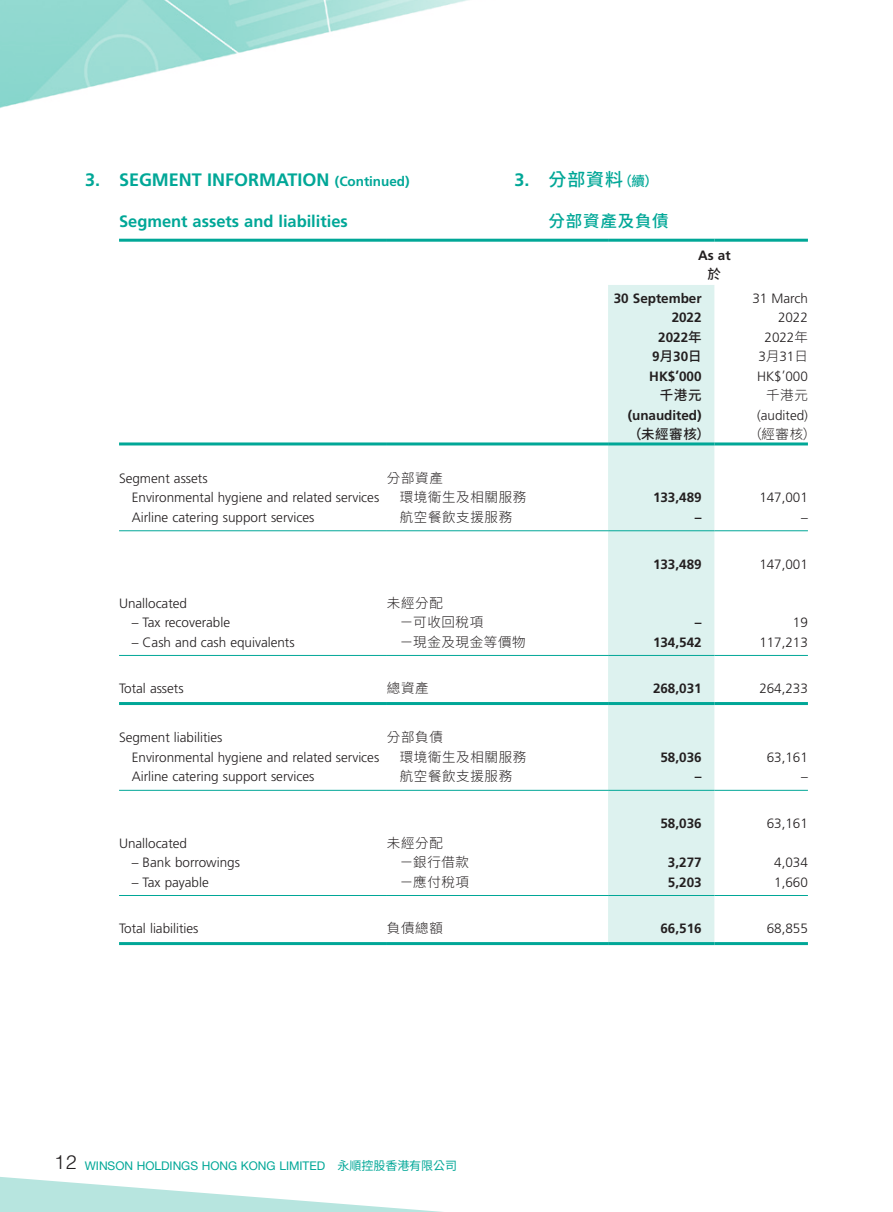
<style>
.page{position:relative;width:893px;height:1212px;background:#fff}
.page>*{position:absolute;margin:0;border:0;box-sizing:border-box;transform-origin:0 0}
.Heading_2{font:700 18px "Frutiger LT Std";color:#00a797}
.C_Heading_2{font:500 18px "Source Han Sans TC";color:#00a797}
.Heading_3{font:700 16.5px "Frutiger LT Std";color:#00a797}
.C_Heading_3{font:500 16.5px "Source Han Sans TC";letter-spacing:.05em;color:#00a797}
.Body_Text{font:300 13.5px "Frutiger LT Std";color:#231f20}
.Body_Text-2{font:700 13.5px "Frutiger LT Std";color:#231f20}
.Body_Text-3{font:300 13.5px "Source Han Sans TC";letter-spacing:.05em;color:#231f20}
.Body_Text-4{font:500 13.5px "Source Han Sans TC";letter-spacing:.05em;color:#231f20}
.t1{font:12px "Helvetica Neue LT Std";color:#00a797}
.s1{font-size:13.5px}
.s2{font-family:"Frutiger LT Std";font-weight:700}
.s3{font-family:"Source Han Sans TC";font-weight:500}
.s4{font-family:"Source Han Sans TC"}
.s5{font-family:"Helvetica LT Std";font-weight:300;font-size:19.5px;color:#231f20}
</style>
<div class="page">
<img style="left:0;top:0;width:808px;height:946px">
<svg style="left:0;top:1177px;width:443px;height:35px"></svg>
<div style="left:608px;top:285px;width:106px;height:657px;background:#ddf2ef"></div>
<hr style="left:119px;top:239px;width:268px;height:3px;background:#00a797">
<hr style="left:387px;top:239px;width:221px;height:3px;background:#00a797">
<hr style="left:608px;top:239px;width:106px;height:3px;background:#00a797">
<hr style="left:714px;top:239px;width:94px;height:3px;background:#00a797">
<hr style="left:119px;top:442px;width:268px;height:3px;background:#00a797">
<hr style="left:387px;top:442px;width:221px;height:3px;background:#00a797">
<hr style="left:608px;top:442px;width:106px;height:3px;background:#00a797">
<hr style="left:714px;top:442px;width:94px;height:3px;background:#00a797">
<hr style="left:119px;top:530px;width:268px;height:1px;background:#00a797">
<hr style="left:387px;top:530px;width:221px;height:1px;background:#00a797">
<hr style="left:608px;top:530px;width:106px;height:1px;background:#00a797">
<hr style="left:714px;top:530px;width:94px;height:1px;background:#00a797">
<hr style="left:119px;top:655px;width:268px;height:1px;background:#00a797">
<hr style="left:387px;top:655px;width:221px;height:1px;background:#00a797">
<hr style="left:608px;top:655px;width:106px;height:1px;background:#00a797">
<hr style="left:714px;top:655px;width:94px;height:1px;background:#00a797">
<hr style="left:119px;top:702px;width:268px;height:3px;background:#00a797">
<hr style="left:387px;top:702px;width:221px;height:3px;background:#00a797">
<hr style="left:608px;top:702px;width:106px;height:3px;background:#00a797">
<hr style="left:714px;top:702px;width:94px;height:3px;background:#00a797">
<hr style="left:119px;top:790px;width:268px;height:1px;background:#00a797">
<hr style="left:387px;top:790px;width:221px;height:1px;background:#00a797">
<hr style="left:608px;top:790px;width:106px;height:1px;background:#00a797">
<hr style="left:714px;top:790px;width:94px;height:1px;background:#00a797">
<hr style="left:119px;top:895px;width:268px;height:1px;background:#00a797">
<hr style="left:387px;top:895px;width:221px;height:1px;background:#00a797">
<hr style="left:608px;top:895px;width:106px;height:1px;background:#00a797">
<hr style="left:714px;top:895px;width:94px;height:1px;background:#00a797">
<hr style="left:119px;top:942px;width:268px;height:3px;background:#00a797">
<hr style="left:387px;top:942px;width:221px;height:3px;background:#00a797">
<hr style="left:608px;top:942px;width:106px;height:3px;background:#00a797">
<hr style="left:714px;top:942px;width:94px;height:3px;background:#00a797">
<p class="Heading_2" style="left:85px;top:169px;width:326px">3. SEGMENT INFORMATION <span class="s1">(Continued)</span></p>
<p class="Heading_3" style="left:119px;top:211px;width:230px">Segment assets and liabilities</p>
<p class="C_Heading_2" style="left:514px;top:169px;width:145px"><span class="s2">3.</span> 分部資料<span class="s1">（續）</span></p>
<p class="C_Heading_3" style="left:549px;top:211px;width:122px">分部資產及負債</p>
<p class="Body_Text-2" style="left:698px;top:247px;width:34px">As at</p>
<p class="Body_Text-4" style="left:708px;top:266px;width:15px">於</p>
<p class="Body_Text-2" style="left:614px;top:290px;width:89px">30 September</p>
<p class="Body_Text-2" style="left:672px;top:310px;width:31px">2022</p>
<p class="Body_Text-2" style="left:658px;top:329px;width:45px">2022<span class="s3">年</span></p>
<p class="Body_Text-2" style="left:652px;top:349px;width:51px">9<span class="s3">月</span>30<span class="s3">日</span></p>
<p class="Body_Text" style="left:752px;top:290px;width:57px">31 March</p>
<p class="Body_Text" style="left:778px;top:310px;width:31px">2022</p>
<p class="Body_Text" style="left:764px;top:329px;width:45px">2022<span class="s4">年</span></p>
<p class="Body_Text" style="left:758px;top:349px;width:51px">3<span class="s4">月</span>31<span class="s4">日</span></p>
<p class="Body_Text-2" style="left:649px;top:368px;width:54px">HK$’000</p>
<p class="Body_Text" style="left:757px;top:368px;width:52px">HK$’000</p>
<p class="Body_Text-4" style="left:660px;top:388px;width:43px">千港元</p>
<p class="Body_Text-3" style="left:766px;top:388px;width:43px">千港元</p>
<p class="Body_Text-2" style="left:628px;top:407px;width:75px">(unaudited)</p>
<p class="Body_Text" style="left:757px;top:407px;width:52px">(audited)</p>
<p class="Body_Text-4" style="left:628px;top:427px;width:83px">（未經審核）</p>
<p class="Body_Text-3" style="left:748px;top:427px;width:69px">（經審核）</p>
<p class="Body_Text" style="left:119px;top:470px;width:90px">Segment assets</p>
<p class="Body_Text-3" style="left:387px;top:470px;width:57px">分部資產</p>
<p class="Body_Text" style="left:132px;top:490px;width:249px">Environmental hygiene and related services</p>
<p class="Body_Text-3" style="left:400px;top:490px;width:128px">環境衛生及相關服務</p>
<p class="Body_Text-2" style="left:653px;top:490px;width:50px">133,489</p>
<p class="Body_Text" style="left:759px;top:490px;width:50px">147,001</p>
<p class="Body_Text" style="left:132px;top:509px;width:184px">Airline catering support services</p>
<p class="Body_Text-3" style="left:400px;top:509px;width:114px">航空餐飲支援服務</p>
<p class="Body_Text-2" style="left:695px;top:509px;width:8px">–</p>
<p class="Body_Text" style="left:801px;top:509px;width:8px">–</p>
<p class="Body_Text-2" style="left:653px;top:556px;width:50px">133,489</p>
<p class="Body_Text" style="left:759px;top:556px;width:50px">147,001</p>
<p class="Body_Text" style="left:119px;top:595px;width:69px">Unallocated</p>
<p class="Body_Text-3" style="left:387px;top:595px;width:57px">未經分配</p>
<p class="Body_Text" style="left:132px;top:615px;width:100px">– Tax recoverable</p>
<p class="Body_Text-3" style="left:400px;top:614px;width:85px">－可收回稅項</p>
<p class="Body_Text-2" style="left:695px;top:614px;width:8px">–</p>
<p class="Body_Text" style="left:793px;top:615px;width:16px">19</p>
<p class="Body_Text" style="left:132px;top:634px;width:164px">– Cash and cash equivalents</p>
<p class="Body_Text-3" style="left:400px;top:634px;width:128px">－現金及現金等價物</p>
<p class="Body_Text-2" style="left:653px;top:634px;width:50px">134,542</p>
<p class="Body_Text" style="left:759px;top:634px;width:50px">117,213</p>
<p class="Body_Text" style="left:119px;top:681px;width:66px">Total assets</p>
<p class="Body_Text-3" style="left:387px;top:681px;width:43px">總資產</p>
<p class="Body_Text-2" style="left:653px;top:680px;width:50px">268,031</p>
<p class="Body_Text" style="left:759px;top:681px;width:50px">264,233</p>
<p class="Body_Text" style="left:119px;top:730px;width:105px">Segment liabilities</p>
<p class="Body_Text-3" style="left:387px;top:730px;width:57px">分部負債</p>
<p class="Body_Text" style="left:132px;top:750px;width:249px">Environmental hygiene and related services</p>
<p class="Body_Text-3" style="left:400px;top:749px;width:128px">環境衛生及相關服務</p>
<p class="Body_Text-2" style="left:660px;top:749px;width:43px">58,036</p>
<p class="Body_Text" style="left:767px;top:750px;width:43px">63,161</p>
<p class="Body_Text" style="left:132px;top:769px;width:184px">Airline catering support services</p>
<p class="Body_Text-3" style="left:400px;top:769px;width:114px">航空餐飲支援服務</p>
<p class="Body_Text-2" style="left:695px;top:769px;width:8px">–</p>
<p class="Body_Text" style="left:801px;top:769px;width:8px">–</p>
<p class="Body_Text-2" style="left:660px;top:815px;width:43px">58,036</p>
<p class="Body_Text" style="left:767px;top:816px;width:43px">63,161</p>
<p class="Body_Text" style="left:119px;top:835px;width:69px">Unallocated</p>
<p class="Body_Text-3" style="left:387px;top:835px;width:57px">未經分配</p>
<p class="Body_Text" style="left:132px;top:855px;width:110px">– Bank borrowings</p>
<p class="Body_Text-3" style="left:400px;top:854px;width:71px">－銀行借款</p>
<p class="Body_Text-2" style="left:668px;top:854px;width:35px">3,277</p>
<p class="Body_Text" style="left:774px;top:855px;width:35px">4,034</p>
<p class="Body_Text" style="left:132px;top:874px;width:78px">– Tax payable</p>
<p class="Body_Text-3" style="left:400px;top:874px;width:71px">－應付稅項</p>
<p class="Body_Text-2" style="left:668px;top:874px;width:35px">5,203</p>
<p class="Body_Text" style="left:774px;top:874px;width:35px">1,660</p>
<p class="Body_Text" style="left:119px;top:921px;width:81px">Total liabilities</p>
<p class="Body_Text-3" style="left:387px;top:921px;width:57px">負債總額</p>
<p class="Body_Text-2" style="left:660px;top:920px;width:43px">66,516</p>
<p class="Body_Text" style="left:767px;top:921px;width:43px">68,855</p>
<p class="t1" style="left:54px;top:1158px;width:404px"><span class="s5">12</span> WINSON HOLDINGS HONG KONG LIMITED <span class="s4">永順控股香港有限公司</span></p>
</div>
